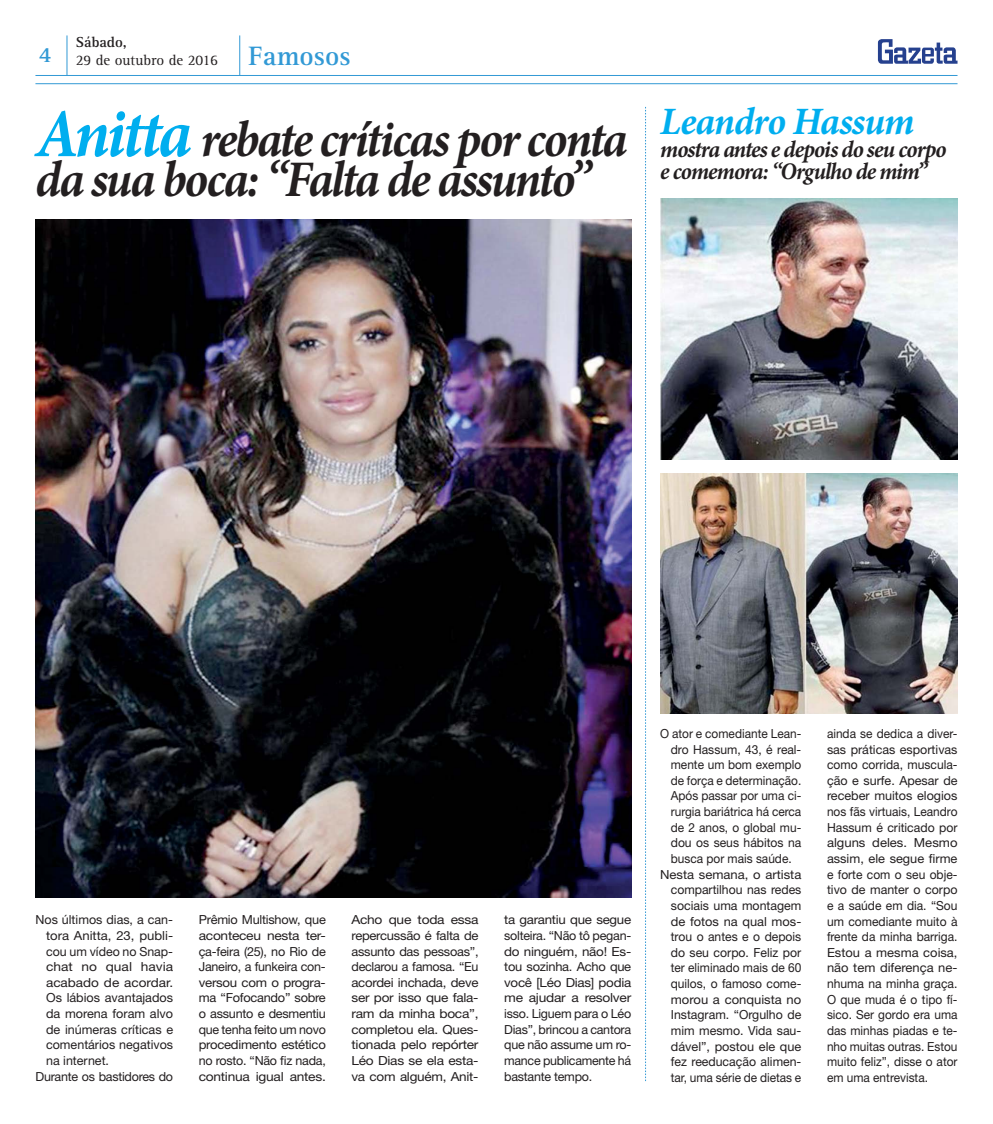
<style>
.page{position:relative;width:993px;height:1124px;background:#fff}
.page>*{position:absolute;margin:0;border:0;box-sizing:border-box;transform-origin:0 0}
.t1{font:italic 700 51.25px/40px "Minion Pro";letter-spacing:-.04em;color:#231f20;scale:.94 1}
.t2{font:italic 700 38.75px "Minion Pro";letter-spacing:-.025em;color:#00aeef}
.t3{font:italic 700 23.75px/22.5px "Minion Pro";letter-spacing:-.04em;color:#231f20;scale:.95 1}
.t4{font:15px/18px "Rotis Serif";color:#231f20}
.t5{font:12.5px/15.6px "Helvetica Neue";color:#231f20;text-align:justify;scale:.95 1}
.t6{font:12.5px/15.6px "Helvetica Neue";color:#231f20;text-align:justify}
.t7{font:12.5px/15.6px "Helvetica Neue";color:#231f20;text-align:justify;scale:1.1 1}
.t8{font:12.5px/15.6px "Helvetica Neue";color:#231f20;text-align:justify;scale:1.06 1}
.t9{font:12.5px "Helvetica Neue";color:#231f20;scale:.96 1}
.t10{font:12.5px "Helvetica Neue";color:#231f20;scale:1.04 1}
.t11{font:12.5px "Helvetica Neue";letter-spacing:-.02em;color:#231f20}
.t12{font:12.5px "Helvetica Neue";color:#231f20;scale:1.05 1}
.t13{font:12.5px "Helvetica Neue";color:#231f20;scale:1.08 1}
.s1{font-weight:700}
.s2{font-weight:700;font-size:27.5px;color:#3299d5}
.s3{font-size:68.75px;color:#00aeef}
</style>
<div class="page">
<svg style="left:877px;top:39px;width:80px;height:25px"></svg>
<hr style="left:35px;top:83px;width:922px;height:1px;background:#3299d5">
<hr style="left:35px;top:75px;width:922px;height:1px;background:#3299d5">
<hr style="left:67px;top:35px;width:1px;height:40px;background:#3299d5">
<hr style="left:239px;top:35px;width:1px;height:40px;background:#3299d5">
<svg style="left:645px;top:107px;width:1px;height:974px"></svg>
<img style="left:35px;top:219px;width:596px;height:678px">
<img style="left:660px;top:198px;width:297px;height:261px">
<img style="left:660px;top:473px;width:297px;height:240px">
<p class="t4" style="left:39px;top:34px;width:313px;text-indent:37px"><span class="s1">Sábado,<br></span><sup>4</sup> 29 de outubro de 2016 <span class="s2">Famosos</span></p>
<h1 class="t1" style="left:35px;top:124px;width:631px"><span class="s3">Anitta</span> rebate críticas por conta da sua boca: “Falta de assunto”</h1>
<h2 class="t2" style="left:660px;top:107px;width:256px">Leandro Hassum</h2>
<h3 class="t3" style="left:660px;top:140px;width:303px">mostra antes e depois do seu corpo e comemora: “Orgulho de mim”</h3>
<p class="t6" style="left:35px;top:913px;width:139px">Nos últimos dias, a can-</p>
<p class="t12" style="left:46px;top:930px;width:122px">tora Anitta, 23, publi-</p>
<p class="t6" style="left:46px;top:944px;width:128px">cou um vídeo no Snap-</p>
<p class="t7" style="left:46px;top:960px;width:117px">chat no qual havia</p>
<p class="t13" style="left:46px;top:977px;width:119px">acabado de acordar.</p>
<p class="t6" style="left:46px;top:991px;width:128px">Os lábios avantajados</p>
<p class="t6" style="left:46px;top:1006px;width:128px">da morena foram alvo</p>
<p class="t6" style="left:46px;top:1022px;width:128px">de inúmeras críticas e</p>
<p class="t6" style="left:46px;top:1038px;width:128px">comentários negativos</p>
<p class="t6" style="left:46px;top:1053px;width:64px">na internet.</p>
<p class="t11" style="left:35px;top:1071px;width:139px">Durante os bastidores do</p>
<p class="t6" style="left:199px;top:913px;width:128px">Prêmio Multishow, que aconteceu nesta ter&shy;ça-feira (25), no Rio de Janeiro, a funkeira con&shy;versou com o progra&shy;ma “Fofocando” sobre o assunto e desmentiu que tenha feito um novo procedimento estético no rosto. “Não fiz nada, continua igual antes.</p>
<p class="t7" style="left:351px;top:913px;width:117px">Acho que toda essa repercussão é falta de assunto das pessoas”, declarou a famosa. “Eu acordei inchada, deve ser por isso que fala&shy;ram da minha boca”, completou ela. Ques&shy;tionada pelo repórter Léo Dias se ela esta&shy;va com alguém, Anit-</p>
<p class="t8" style="left:504px;top:913px;width:121px">ta garantiu que segue solteira. “Não tô pegan&shy;do ninguém, não! Es&shy;tou sozinha. Acho que você [Léo Dias] podia me ajudar a resolver isso. Liguem para o Léo Dias”, brincou a cantora que não assume um ro&shy;mance publicamente há bastante tempo.</p>
<p class="t5" style="left:660px;top:726px;width:150px">O ator e comediante Lean-</p>
<p class="t9" style="left:670px;top:744px;width:137px">dro Hassum, 43, é real-</p>
<p class="t5" style="left:670px;top:758px;width:139px">mente um bom exemplo</p>
<p class="t5" style="left:670px;top:773px;width:139px">de força e determinação.</p>
<p class="t5" style="left:670px;top:789px;width:139px">Após passar por uma ci-</p>
<p class="t5" style="left:670px;top:804px;width:139px">rurgia bariátrica há cerca</p>
<p class="t5" style="left:670px;top:820px;width:139px">de 2 anos, o global mu-</p>
<p class="t6" style="left:670px;top:836px;width:132px">dou os seus hábitos na</p>
<p class="t5" style="left:670px;top:851px;width:129px">busca por mais saúde.</p>
<p class="t10" style="left:660px;top:869px;width:137px">Nesta semana, o artista</p>
<p class="t6" style="left:670px;top:883px;width:132px">compartilhou nas redes</p>
<p class="t6" style="left:670px;top:898px;width:132px">sociais uma montagem</p>
<p class="t6" style="left:670px;top:914px;width:132px">de fotos na qual mos-</p>
<p class="t6" style="left:670px;top:929px;width:132px">trou o antes e o depois</p>
<p class="t6" style="left:670px;top:945px;width:132px">do seu corpo. Feliz por</p>
<p class="t5" style="left:670px;top:961px;width:139px">ter eliminado mais de 60</p>
<p class="t9" style="left:670px;top:978px;width:137px">quilos, o famoso come-</p>
<p class="t10" style="left:670px;top:994px;width:127px">morou a conquista no</p>
<p class="t6" style="left:670px;top:1008px;width:132px">Instagram. “Orgulho de</p>
<p class="t6" style="left:670px;top:1023px;width:132px">mim mesmo. Vida sau-</p>
<p class="t6" style="left:670px;top:1039px;width:132px">dável”, postou ele que</p>
<p class="t6" style="left:670px;top:1054px;width:132px">fez reeducação alimen-</p>
<p class="t5" style="left:670px;top:1070px;width:139px">tar, uma série de dietas e</p>
<p class="t5" style="left:826px;top:726px;width:139px">ainda se dedica a diver&shy;sas práticas esportivas como corrida, muscula&shy;ção e surfe. Apesar de receber muitos elogios nos fãs virtuais, Leandro Hassum é criticado por alguns deles. Mesmo assim, ele segue firme e forte com o seu obje&shy;tivo de manter o corpo e a saúde em dia. “Sou um comediante muito à frente da minha barriga.<br>Estou a mesma coisa, não tem diferença ne&shy;nhuma na minha graça.<br>O que muda é o tipo fí&shy;sico. Ser gordo era uma das minhas piadas e te&shy;nho muitas outras. Estou muito feliz”, disse o ator em uma entrevista.</p>
</div>
